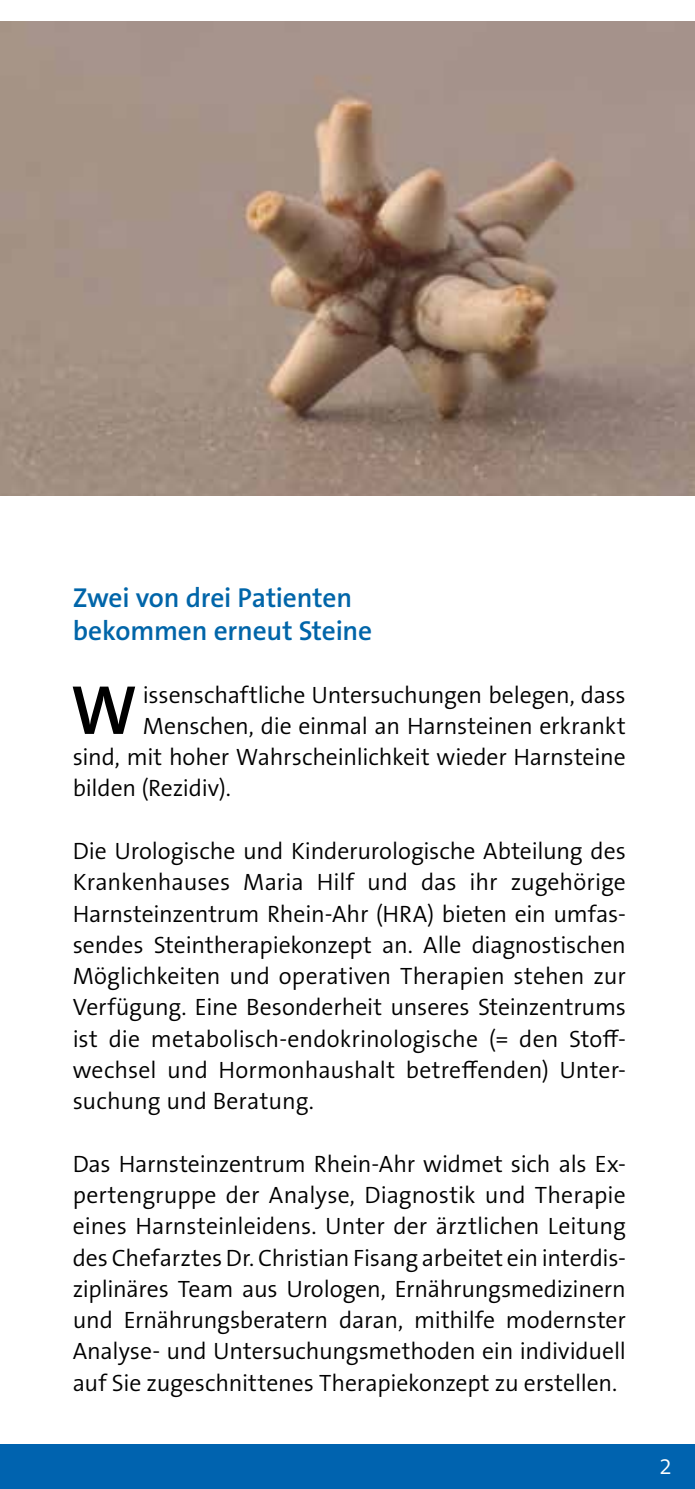
<style>
.page{position:relative;width:695px;height:1489px;background:#fff}
.page>*{position:absolute;margin:0;border:0;box-sizing:border-box;transform-origin:0 0}
.t1{font:600 70px "The Sans B W6";color:#000}
.t2{font:600 27.5px/33px "The Sans B W6";letter-spacing:-.005em;color:#0065a9}
.t3{font:300 23.75px/31.2px "The Sans B W4";letter-spacing:-.005em;color:#000;text-align:justify}
.t4{font:300 22.5px "The Sans B W4";color:#fff}
</style>
<div class="page">
<div style="left:0;top:1444px;width:694px;height:44px;background:#0063af"></div>
<img style="left:0;top:21px;width:694px;height:474px">
<p class="t2" style="left:73px;top:581px;width:301px">Zwei von drei Patienten bekommen erneut Steine</p>
<h1 class="t1" style="left:71px;top:665px;width:68px">W</h1>
<p class="t3" style="left:143px;top:679px;width:484px">issenschaftliche Untersuchungen belegen, dass</p>
<p class="t3" style="left:143px;top:710px;width:484px">Menschen, die einmal an Harnsteinen erkrankt</p>
<p class="t3" style="left:73px;top:741px;width:554px">sind, mit hoher Wahrscheinlichkeit wieder Harnsteine</p>
<p class="t3" style="left:73px;top:773px;width:160px">bilden (Rezidiv).</p>
<p class="t3" style="left:73px;top:835px;width:554px">Die Urologische und Kinderurologische Abteilung des Krankenhauses Maria Hilf und das ihr zugehörige Harnsteinzentrum Rhein-Ahr (HRA) bieten ein umfas&shy;sendes Steintherapiekonzept an. Alle diagnostischen Möglichkeiten und operativen Therapien stehen zur Verfügung. Eine Besonderheit unseres Steinzentrums ist die metabolisch-endokrinologische (= den Stoff&shy;wechsel und Hormonhaushalt betreffenden) Unter&shy;suchung und Beratung.</p>
<p class="t3" style="left:73px;top:1148px;width:554px">Das Harnsteinzentrum Rhein-Ahr widmet sich als Ex&shy;pertengruppe der Analyse, Diagnostik und Therapie eines Harnsteinleidens. Unter der ärztlichen Leitung des Chefarztes Dr. Christian Fisang arbeitet ein interdis&shy;ziplinäres Team aus Urologen, Ernährungsmedizinern und Ernährungsberatern daran, mithilfe modernster Analyse- und Untersuchungsmethoden ein individuell auf Sie zugeschnittenes Therapiekonzept zu erstellen.</p>
<p class="t4" style="left:659px;top:1451px;width:14px">2</p>
</div>
